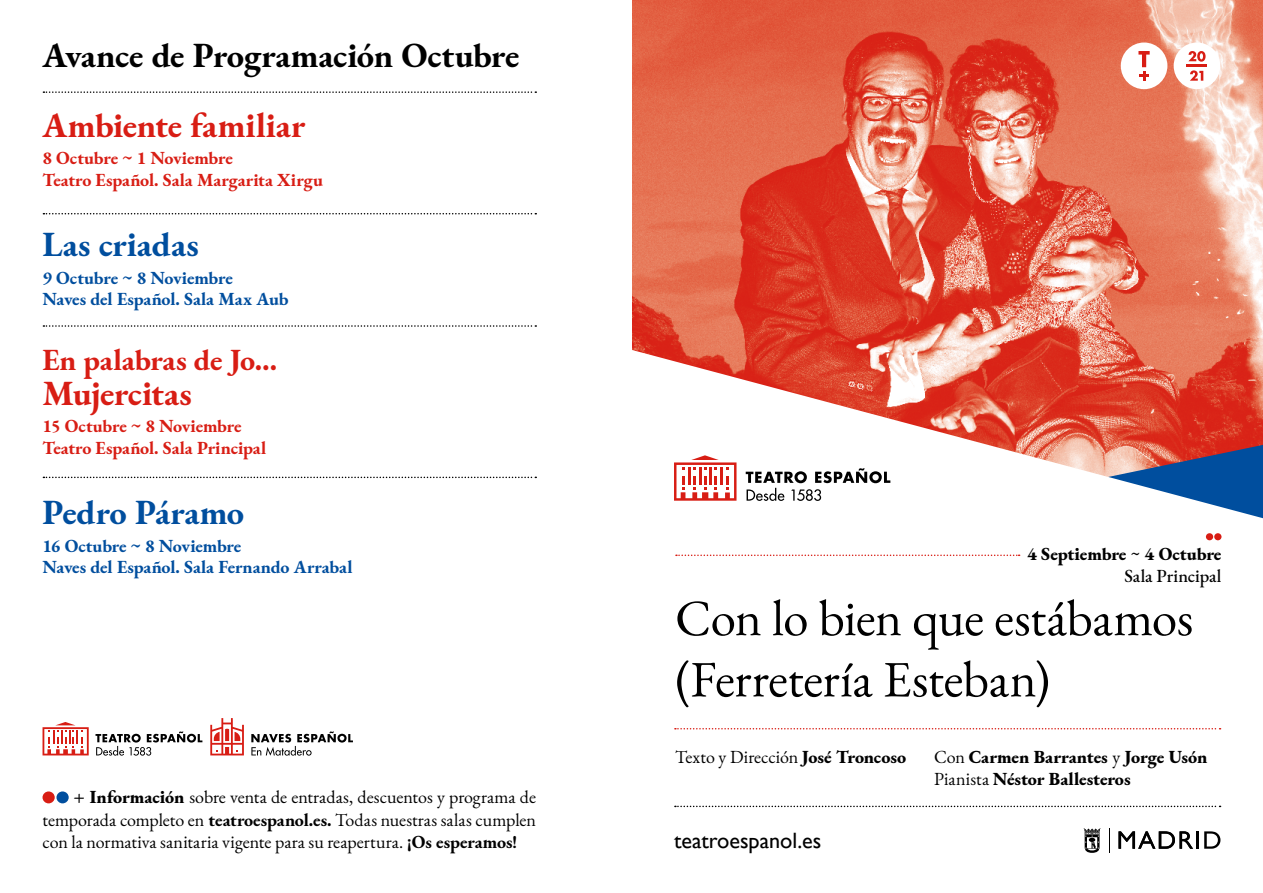
<style>
.page{position:relative;width:1263px;height:893px;background:#fff}
.page>*{position:absolute;margin:0;border:0;box-sizing:border-box;transform-origin:0 0}
.t1{font:51px/61.2px "EB Garamond";letter-spacing:-.01em;color:#000}
.t2{font:700 34.5px "EB Garamond";letter-spacing:-.01em;color:#000}
.t3{font:700 34.5px "EB Garamond";letter-spacing:-.01em;color:#d81d14}
.t4{font:700 34.5px "EB Garamond";letter-spacing:-.005em;color:#004e9e}
.t5{font:700 30px "EB Garamond";letter-spacing:-.01em;color:#d81d14}
.t6{font:22.2px "Gill Sans";color:#000}
.t7{font:18px/22.5px "EB Garamond";color:#000;text-align:justify}
.t8{font:700 18px/21.6px "EB Garamond";letter-spacing:-.01em;color:#004e9e}
.t9{font:700 18px/21.6px "EB Garamond";letter-spacing:-.005em;color:#d81d14}
.t10{font:800 18px/22.5px "EB Garamond";letter-spacing:-.01em;color:#000}
.s1{font-weight:800}
.s2{font-weight:700}
.s3{font-weight:500}
.s4{font-weight:400}
</style>
<div class="page">
<img style="left:632px;top:0;width:631px;height:326px">
<svg style="left:632px;top:326px;width:631px;height:527px"></svg>
<hr style="left:659px;top:794px;width:597px;height:1px;background:#fff">
<svg style="left:1109px;top:828px;width:1px;height:24px"></svg>
<svg style="left:1118px;top:831px;width:75px;height:18px"></svg>
<hr style="left:1196px;top:831px;width:3px;height:18px;background:#000">
<svg style="left:1204px;top:831px;width:16px;height:18px"></svg>
<svg style="left:1083px;top:828px;width:18px;height:25px"></svg>
<svg style="left:675px;top:728px;width:545px;height:1px"></svg>
<svg style="left:675px;top:806px;width:545px;height:1px"></svg>
<svg style="left:676px;top:555px;width:344px;height:1px"></svg>
<div style="left:1214px;top:533px;width:7px;height:7px;background:#d81d14;border-radius:50%"></div>
<div style="left:1206px;top:533px;width:7px;height:7px;background:#d81d14;border-radius:50%"></div>
<svg style="left:674px;top:455px;width:62px;height:46px"></svg>
<svg style="left:746px;top:468px;width:144px;height:33px"></svg>
<div style="left:1174px;top:43px;width:46px;height:46px;background:#fff;border-radius:50%"></div>
<div style="left:1121px;top:43px;width:46px;height:46px;background:#fff;border-radius:50%"></div>
<svg style="left:1188px;top:51px;width:17px;height:11px"></svg>
<svg style="left:1190px;top:70px;width:13px;height:11px"></svg>
<hr style="left:1186px;top:64px;width:21px;height:3px;background:#d81d14">
<svg style="left:1138px;top:51px;width:12px;height:30px"></svg>
<div style="left:56px;top:791px;width:13px;height:12px;background:#004e9e;border-radius:50%"></div>
<div style="left:43px;top:791px;width:12px;height:12px;background:#d81d14;border-radius:50%"></div>
<svg style="left:43px;top:91px;width:493px;height:2px"></svg>
<svg style="left:43px;top:213px;width:493px;height:1px"></svg>
<svg style="left:43px;top:325px;width:493px;height:2px"></svg>
<svg style="left:43px;top:477px;width:493px;height:1px"></svg>
<svg style="left:43px;top:722px;width:46px;height:33px"></svg>
<svg style="left:95px;top:731px;width:107px;height:25px"></svg>
<svg style="left:210px;top:718px;width:34px;height:37px"></svg>
<svg style="left:251px;top:731px;width:102px;height:25px"></svg>
<h2 class="t2" style="left:43px;top:33px;width:478px">Avance de Programación Octubre</h2>
<h2 class="t3" style="left:43px;top:103px;width:265px">Ambiente familiar</h2>
<p class="t9" style="left:43px;top:148px;width:282px">8 Octubre <span class="s1">~</span> 1 Noviembre<br>Teatro Español. Sala Margarita Xirgu</p>
<h2 class="t4" style="left:43px;top:222px;width:158px">Las criadas</h2>
<p class="t8" style="left:43px;top:267px;width:247px">9 Octubre <span class="s1">~</span> 8 Noviembre<br>Naves del Español. Sala Max Aub</p>
<h3 class="t5" style="left:43px;top:341px;width:236px">En palabras de Jo…</h3>
<h2 class="t3" style="left:43px;top:371px;width:151px">Mujercitas</h2>
<p class="t9" style="left:43px;top:416px;width:225px">15 Octubre <span class="s1">~</span> 8 Noviembre<br>Teatro Español. Sala Principal</p>
<h2 class="t4" style="left:43px;top:490px;width:203px">Pedro Páramo</h2>
<p class="t8" style="left:43px;top:535px;width:311px">16 Octubre <span class="s1">~</span> 8 Noviembre<br>Naves del Español. Sala Fernando Arrabal</p>
<p class="t7" style="left:43px;top:786px;width:495px;text-indent:31px"><span class="s1">+ Información</span> sobre venta de entradas, descuentos y programa de temporada completo en <span class="s2">teatroespanol.es.</span> Todas nuestras salas cumplen con la normativa sanitaria vigente para su reapertura. <span class="s2">¡Os esperamos!</span></p>
<p class="t10" style="left:1027px;top:543px;width:196px;line-height:21.6px;text-align:right">4 Septiembre <span class="s3">~</span> 4 Octubre<br><span class="s3">Sala Principal</span></p>
<h1 class="t1" style="left:675px;top:588px;width:520px">Con lo bien que estábamos (Ferretería Esteban)</h1>
<p class="t7" style="left:675px;top:745px;width:232px">Texto y Dirección <span class="s1">José Troncoso</span></p>
<p class="t6" style="left:674px;top:828px;width:149px">teatroespanol.es</p>
<p class="t10" style="left:934px;top:745px;width:275px"><span class="s4">Con</span> Carmen Barrantes <span class="s4">y</span> Jorge Usón<br><span class="s4">Pianista</span> Néstor Ballesteros</p>
</div>
